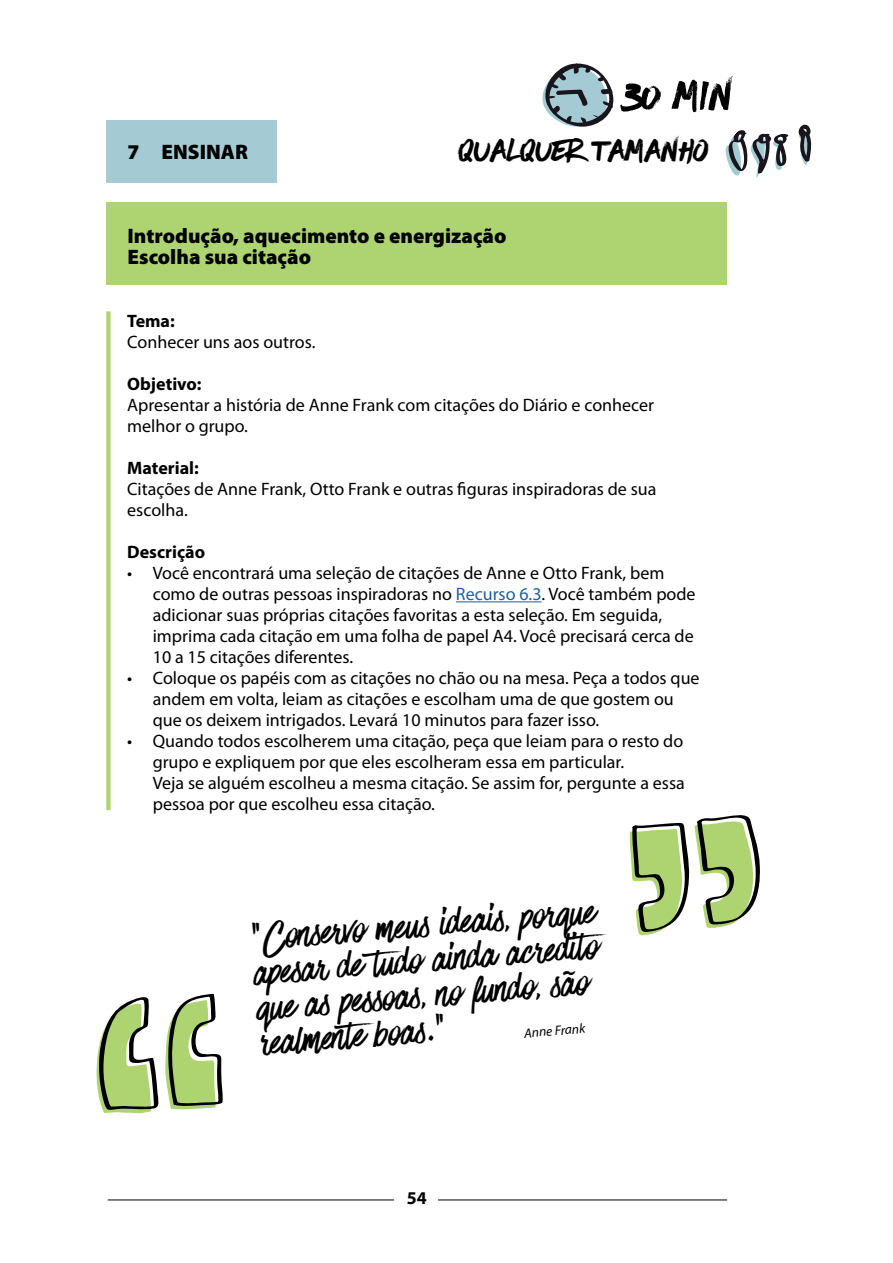
<style>
.page{position:relative;width:893px;height:1263px;background:#fff}
.page>*{position:absolute;margin:0;border:0;box-sizing:border-box;transform-origin:0 0}
.t1{font:60px "Have Heart Two";color:#000}
.t2{font:45.15px/34.8px "Have Heart One";color:#000}
.t3{font:45.15px "Have Heart Two";color:#000}
.t4{font:900 21px/21px "Myriad Pro";color:#000}
.t5{font:18px/21px "Myriad Pro";color:#000}
.t6{font:700 18px "Myriad Pro";color:#000}
.t7{font:italic 13.5px "Myriad Pro";color:#000}
.s1{color:#215e9e}
</style>
<div class="page">
<hr style="left:108px;top:1200px;width:286px;height:1px;background:#000">
<hr style="left:438px;top:1200px;width:289px;height:1px;background:#000">
<div style="left:106px;top:202px;width:621px;height:83px;background:#aed472"></div>
<hr style="left:456px;top:601px;width:86px;height:1px;background:#215e9e">
<svg style="left:725px;top:124px;width:87px;height:54px"></svg>
<svg style="left:542px;top:63px;width:72px;height:64px"></svg>
<svg style="left:629px;top:815px;width:131px;height:121px"></svg>
<svg style="left:96px;top:993px;width:127px;height:121px"></svg>
<div style="left:106px;top:311px;width:5px;height:499px;background:#aed472"></div>
<div style="left:106px;top:121px;width:170px;height:62px;background:#a4cbd3"></div>
<p class="t4" style="left:128px;top:142px;width:122px">7 ENSINAR</p>
<h1 class="t1" style="left:625px;top:62px;width:110px">30 min</h1>
<h2 class="t3" style="left:459px;top:125px;width:252px">qualquer tamanho</h2>
<p class="t4" style="left:128px;top:226px;width:380px">Introdução, aquecimento e energização<br>Escolha sua citação</p>
<p class="t6" style="left:127px;top:309px;width:49px">Tema:</p>
<p class="t5" style="left:127px;top:331px;width:190px">Conhecer uns aos outros.</p>
<p class="t6" style="left:127px;top:372px;width:76px">Objetivo:</p>
<p class="t5" style="left:127px;top:394px;width:528px">Apresentar a história de Anne Frank com citações do Diário e conhecer melhor o grupo.</p>
<p class="t6" style="left:127px;top:456px;width:73px">Material:</p>
<p class="t5" style="left:127px;top:478px;width:531px">Citações de Anne Frank, Otto Frank e outras figuras inspiradoras de sua escolha.</p>
<p class="t6" style="left:127px;top:540px;width:79px">Descrição</p>
<p class="t5" style="left:153px;top:562px;width:544px;text-indent:-26px">• Você encontrará uma seleção de citações de Anne e Otto Frank, bem como de outras pessoas inspiradoras no <span class="s1">Recurso 6.3</span>. Você também pode adicionar suas próprias citações favoritas a esta seleção. Em seguida, imprima cada citação em uma folha de papel A4. Você precisará cerca de 10 a 15 citações diferentes.</p>
<p class="t5" style="left:153px;top:667px;width:548px;text-indent:-26px">• Coloque os papéis com as citações no chão ou na mesa. Peça a todos que andem em volta, leiam as citações e escolham uma de que gostem ou que os deixem intrigados. Levará 10 minutos para fazer isso.</p>
<p class="t5" style="left:153px;top:730px;width:533px;text-indent:-26px">• Quando todos escolherem uma citação, peça que leiam para o resto do grupo e expliquem por que eles escolheram essa em particular.<br>Veja se alguém escolheu a mesma citação. Se assim for, pergunte a essa pessoa por que escolheu essa citação.</p>
<h2 class="t2" style="left:249px;top:927px;width:348px;rotate:-5deg">“Conservo meus ideais, porque apesar de tudo ainda acredito que as pessoas, no fundo, são realmente boas.”</h2>
<p class="t7" style="left:523px;top:1024px;width:63px;rotate:-4deg">Anne Frank</p>
<p class="t6" style="left:407px;top:1186px;width:21px">54</p>
</div>
